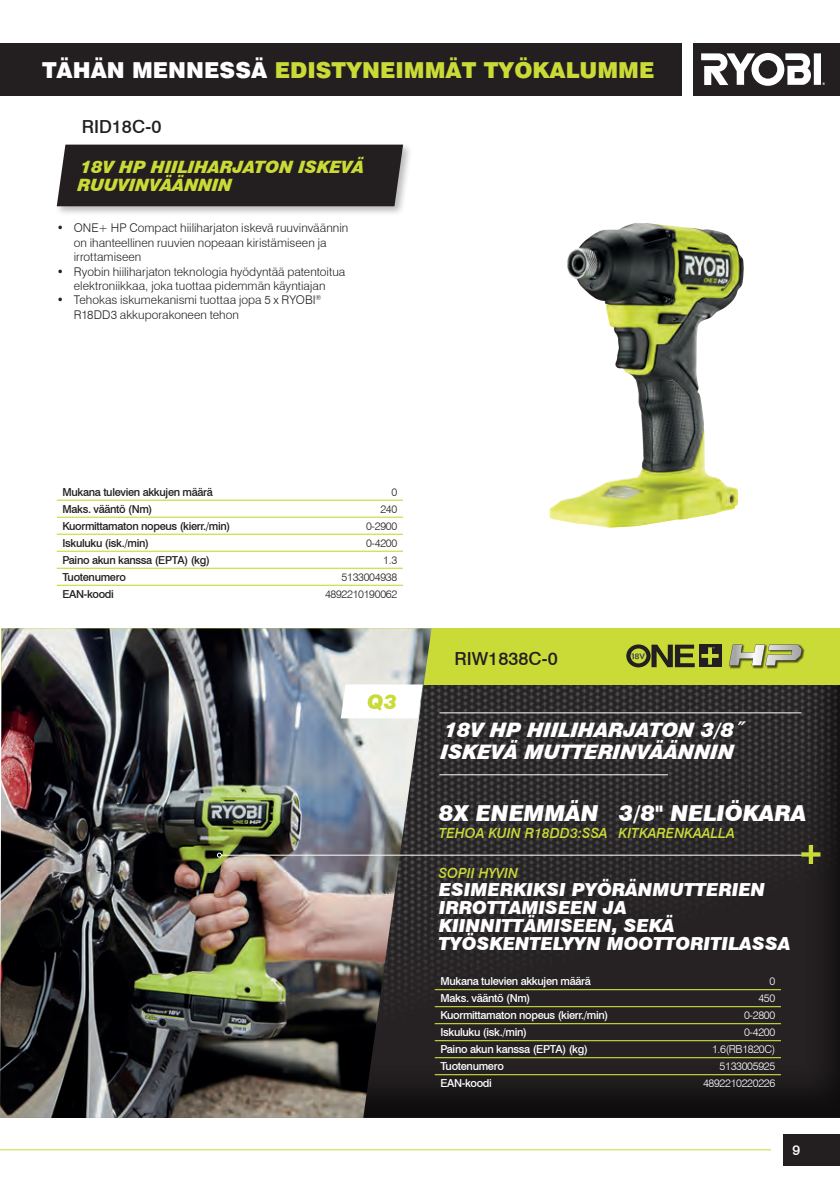
<style>
.page{position:relative;width:840px;height:1191px;background:#fff}
.page>*{position:absolute;margin:0;border:0;box-sizing:border-box;transform-origin:0 0}
.t1{font:900 22px "Swiss 721 BT";color:#cadb37}
.t2{font:italic 900 22px "Swiss 721 BT";color:#fff}
.t3{font:italic 900 20px/22px "Swiss 721 BT";color:#fff}
.t4{font:italic 900 20px "Swiss 721 BT";color:#cadb37}
.t5{font:italic 900 18px/18px "Swiss 721 BT";color:#fff}
.t6{font:500 18px "Swiss 721 BT";color:#231f20}
.t7{font:italic 900 17px/18px "Swiss 721 BT";color:#cadb37}
.t8{font:italic 500 14px "Swiss 721 BT";color:#cadb37}
.t9{font:500 14px "Swiss 721 BT";color:#fff}
.t10{font:300 12px/14.4px "Swiss 721 BT";letter-spacing:.005em;color:#231f20}
.t11{font:500 11px "Swiss 721 BT";letter-spacing:-.03em;color:#fff}
.t12{font:500 11px "Swiss 721 BT";letter-spacing:-.03em;color:#231f20}
.t13{font:300 11px "Swiss 721 BT";letter-spacing:-.03em;color:#fff}
.t14{font:300 11px "Swiss 721 BT";letter-spacing:-.03em;color:#231f20}
.s1{color:#fff}
</style>
<div class="page">
<div style="left:0;top:43px;width:681px;height:52px;background:#231f20"></div>
<div style="left:693px;top:43px;width:146px;height:52px;background:#231f20"></div>
<div style="left:813px;top:53px;width:7px;height:32px;background:#fff"></div>
<svg style="left:701px;top:53px;width:109px;height:33px"></svg>
<hr style="left:0;top:1149px;width:770px;height:1px;background:#cadb37">
<div style="left:782px;top:1134px;width:57px;height:31px;background:#231f20"></div>
<div style="left:55px;top:142px;width:358px;height:75px;background:#231f20;opacity:.3"></div>
<div style="left:57px;top:145px;width:346px;height:61px;background:#231f20"></div>
<img style="left:549px;top:223px;width:195px;height:304px">
<div style="left:0;top:613px;width:839px;height:506px;background:#231f20;opacity:.75"></div>
<div style="left:2px;top:628px;width:837px;height:56px;background:#cadb37"></div>
<svg style="left:626px;top:644px;width:68px;height:23px"></svg>
<div style="left:698px;top:644px;width:23px;height:23px;background:#231f20"></div>
<svg style="left:701px;top:647px;width:17px;height:17px"></svg>
<img style="left:728px;top:645px;width:76px;height:24px">
<svg style="left:728px;top:644px;width:73px;height:21px"></svg>
<img style="left:0;top:628px;width:431px;height:490px">
<hr style="left:221px;top:854px;width:589px;height:1px;background:#fff">
<svg style="left:217px;top:852px;width:5px;height:5px"></svg>
<svg style="left:800px;top:845px;width:20px;height:19px"></svg>
<hr style="left:439px;top:774px;width:228px;height:1px;background:#fff">
<hr style="left:439px;top:712px;width:361px;height:1px;background:#fff">
<svg style="left:340px;top:684px;width:82px;height:34px"></svg>
<div style="left:353px;top:692px;width:57px;height:18px;background:#fff"></div>
<hr style="left:435px;top:989px;width:345px;height:1px;background:#cadb37">
<hr style="left:435px;top:1006px;width:345px;height:1px;background:#cadb37">
<hr style="left:435px;top:1023px;width:345px;height:1px;background:#cadb37">
<hr style="left:435px;top:1040px;width:345px;height:1px;background:#cadb37">
<hr style="left:435px;top:1057px;width:345px;height:1px;background:#cadb37">
<hr style="left:435px;top:1074px;width:345px;height:1px;background:#cadb37">
<hr style="left:57px;top:499px;width:345px;height:2px;background:#cadb37">
<hr style="left:57px;top:516px;width:345px;height:2px;background:#cadb37">
<hr style="left:57px;top:533px;width:345px;height:2px;background:#cadb37">
<hr style="left:57px;top:550px;width:345px;height:2px;background:#cadb37">
<hr style="left:57px;top:567px;width:345px;height:2px;background:#cadb37">
<hr style="left:57px;top:585px;width:345px;height:1px;background:#cadb37">
<h1 class="t1" style="left:42px;top:57px;width:613px"><span class="s1">TÄHÄN MENNESSÄ</span> EDISTYNEIMMÄT TYÖKALUMME</h1>
<h3 class="t6" style="left:82px;top:115px;width:81px">RID18C-0</h3>
<h3 class="t7" style="left:77px;top:158px;width:288px">18V HP HIILIHARJATON ISKEVÄ<br>RUUVINVÄÄNNIN</h3>
<p class="t10" style="left:74px;top:221px;width:276px;text-indent:-17px">• ONE+ HP Compact hiiliharjaton iskevä ruuvinväännin on ihanteellinen ruuvien nopeaan kiristämiseen ja irrottamiseen</p>
<p class="t10" style="left:57px;top:264px;width:290px;text-align:center">• Ryobin hiiliharjaton teknologia hyödyntää patentoitua elektroniikkaa, joka tuottaa pidemmän käyntiajan</p>
<p class="t10" style="left:74px;top:293px;width:249px;text-indent:-17px">• Tehokas iskumekanismi tuottaa jopa 5 x RYOBI<sup>®<br></sup>R18DD3 akkuporakoneen tehon</p>
<p class="t12" style="left:62px;top:485px;width:152px">Mukana tulevien akkujen määrä</p>
<p class="t14" style="left:391px;top:485px;width:7px">0</p>
<p class="t12" style="left:62px;top:502px;width:91px">Maks. vääntö (Nm)</p>
<p class="t14" style="left:380px;top:502px;width:18px">240</p>
<p class="t12" style="left:62px;top:519px;width:169px">Kuormittamaton nopeus (kierr./min)</p>
<p class="t14" style="left:366px;top:519px;width:33px">0-2900</p>
<p class="t12" style="left:62px;top:536px;width:88px">Iskuluku (isk./min)</p>
<p class="t14" style="left:366px;top:536px;width:33px">0-4200</p>
<p class="t12" style="left:62px;top:553px;width:149px">Paino akun kanssa (EPTA) (kg)</p>
<p class="t14" style="left:383px;top:553px;width:15px">1.3</p>
<p class="t12" style="left:62px;top:570px;width:65px">Tuotenumero</p>
<p class="t14" style="left:341px;top:570px;width:57px">5133004938</p>
<p class="t12" style="left:62px;top:587px;width:53px">EAN-koodi</p>
<p class="t14" style="left:325px;top:587px;width:74px">4892210190062</p>
<h2 class="t4" style="left:367px;top:690px;width:31px">Q3</h2>
<h3 class="t6" style="left:454px;top:648px;width:105px">RIW1838C-0</h3>
<h2 class="t3" style="left:439px;top:718px;width:304px">18V HP HIILIHARJATON 3/8˝<br>ISKEVÄ MUTTERINVÄÄNNIN</h2>
<h1 class="t2" style="left:438px;top:799px;width:161px">8X ENEMMÄN</h1>
<p class="t8" style="left:438px;top:824px;width:170px">TEHOA KUIN R18DD3:SSA</p>
<h1 class="t2" style="left:618px;top:799px;width:189px">3/8" NELIÖKARA</h1>
<p class="t8" style="left:618px;top:824px;width:117px">KITKARENKAALLA</p>
<p class="t8" style="left:438px;top:864px;width:81px">SOPII HYVIN</p>
<h3 class="t5" style="left:438px;top:880px;width:353px">ESIMERKIKSI PYÖRÄNMUTTERIEN<br>IRROTTAMISEEN JA<br>KIINNITTÄMISEEN, SEKÄ<br>TYÖSKENTELYYN MOOTTORITILASSA</h3>
<p class="t11" style="left:440px;top:974px;width:152px">Mukana tulevien akkujen määrä</p>
<p class="t13" style="left:769px;top:974px;width:7px">0</p>
<p class="t11" style="left:440px;top:991px;width:91px">Maks. vääntö (Nm)</p>
<p class="t13" style="left:758px;top:991px;width:18px">450</p>
<p class="t11" style="left:440px;top:1008px;width:169px">Kuormittamaton nopeus (kierr./min)</p>
<p class="t13" style="left:743px;top:1008px;width:33px">0-2800</p>
<p class="t11" style="left:440px;top:1025px;width:88px">Iskuluku (isk./min)</p>
<p class="t13" style="left:743px;top:1025px;width:33px">0-4200</p>
<p class="t11" style="left:440px;top:1042px;width:149px">Paino akun kanssa (EPTA) (kg)</p>
<p class="t13" style="left:711px;top:1042px;width:65px">1.6(RB1820C)</p>
<p class="t11" style="left:440px;top:1059px;width:65px">Tuotenumero</p>
<p class="t13" style="left:719px;top:1059px;width:57px">5133005925</p>
<p class="t11" style="left:440px;top:1076px;width:53px">EAN-koodi</p>
<p class="t13" style="left:702px;top:1076px;width:74px">4892210220226</p>
<p class="t9" style="left:792px;top:1141px;width:9px">9</p>
</div>
